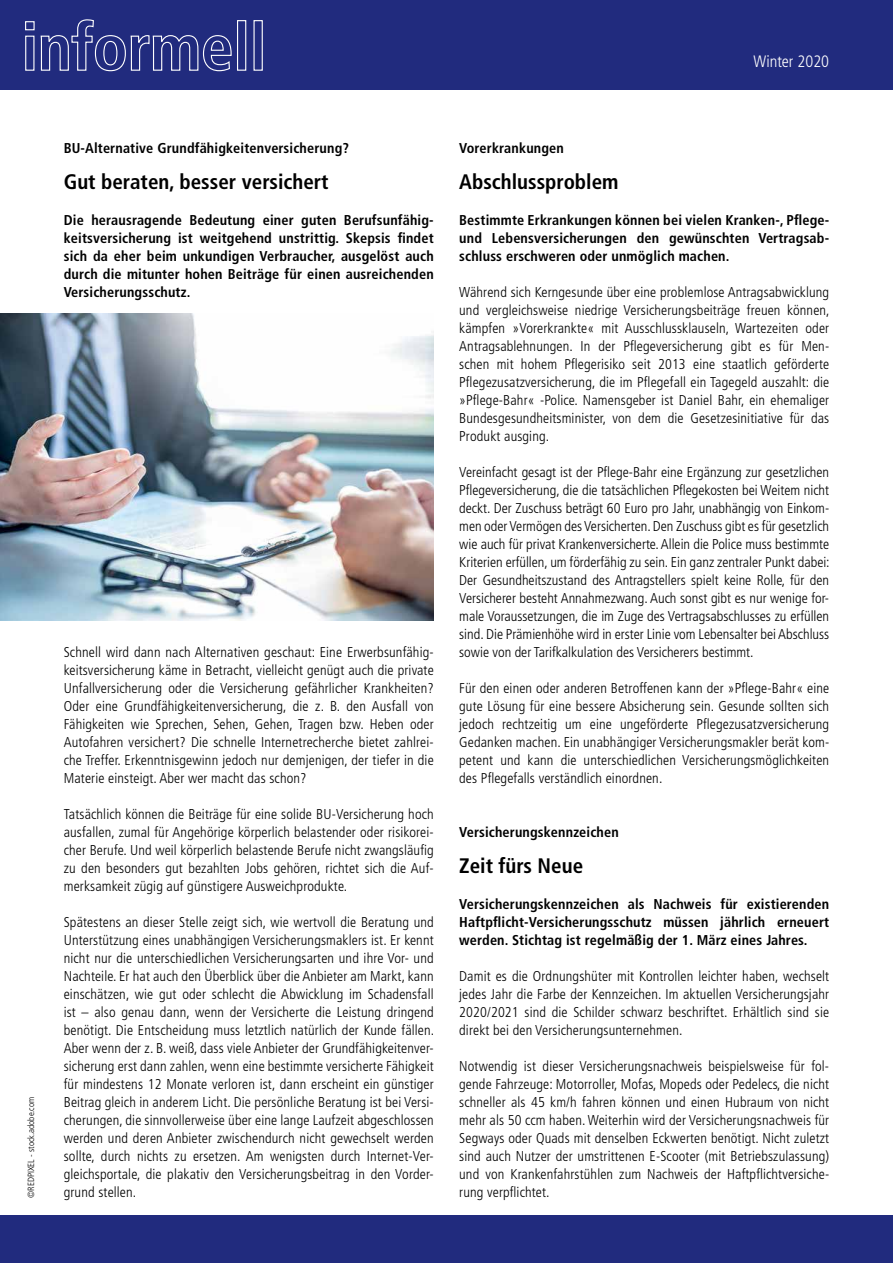
<style>
.page{position:relative;width:893px;height:1263px;background:#fff}
.page>*{position:absolute;margin:0;border:0;box-sizing:border-box;transform-origin:0 0}
.t1{font:700 condensed 21px "Frutiger LT Std";color:#000}
.t2{font:300 condensed 16.5px "Frutiger LT Std";color:#fff}
.t3{font:300 condensed 14.25px/18px "Frutiger LT Std";letter-spacing:.01em;color:#000;text-align:justify}
.t4{font:700 condensed 14.25px/18px "Frutiger LT Std";letter-spacing:.01em;color:#000;text-align:justify}
.t5{font:300 condensed 9px "Frutiger LT Std";color:#000}
</style>
<div class="page">
<div style="left:0;top:0;width:893px;height:89px;background:#212b7e"></div>
<div style="left:0;top:1215px;width:893px;height:48px;background:#212b7e"></div>
<svg style="left:25px;top:19px;width:238px;height:53px"></svg>
<img style="left:0;top:314px;width:434px;height:307px">
<p class="t2" style="left:753px;top:52px;width:77px">Winter 2020</p>
<p class="t5" style="left:26px;top:1198px;width:103px;rotate:-90deg">©REDPIXEL - stock.adobe.com</p>
<p class="t4" style="left:64px;top:139px;width:287px">BU-Alternative Grundfähigkeitenversicherung?</p>
<h1 class="t1" style="left:64px;top:169px;width:266px">Gut beraten, besser versichert</h1>
<p class="t4" style="left:64px;top:211px;width:371px">Die herausragende Bedeutung einer guten Berufsunfähig&shy;keitsversicherung ist weitgehend unstrittig. Skepsis findet sich da eher beim unkundigen Verbraucher, ausgelöst auch durch die mitunter hohen Beiträge für einen ausreichenden Versicherungsschutz.</p>
<p class="t3" style="left:64px;top:643px;width:371px">Schnell wird dann nach Alternativen geschaut: Eine Erwerbsunfähig&shy;keitsversicherung käme in Betracht, vielleicht genügt auch die private Unfallversicherung oder die Versicherung gefährlicher Krankheiten?<br>Oder eine Grundfähigkeitenversicherung, die z. B. den Ausfall von Fähigkeiten wie Sprechen, Sehen, Gehen, Tragen bzw. Heben oder Autofahren versichert? Die schnelle Internetrecherche bietet zahlrei&shy;che Treffer. Erkenntnisgewinn jedoch nur demjenigen, der tiefer in die Materie einsteigt. Aber wer macht das schon?</p>
<p class="t3" style="left:64px;top:805px;width:371px">Tatsächlich können die Beiträge für eine solide BU-Versicherung hoch ausfallen, zumal für Angehörige körperlich belastender oder risikorei&shy;cher Berufe. Und weil körperlich belastende Berufe nicht zwangsläufig zu den besonders gut bezahlten Jobs gehören, richtet sich die Auf&shy;merksamkeit zügig auf günstigere Ausweichprodukte.</p>
<p class="t3" style="left:64px;top:913px;width:372px">Spätestens an dieser Stelle zeigt sich, wie wertvoll die Beratung und Unterstützung eines unabhängigen Versicherungsmaklers ist. Er kennt nicht nur die unterschiedlichen Versicherungsarten und ihre Vor- und Nachteile. Er hat auch den Überblick über die Anbieter am Markt, kann einschätzen, wie gut oder schlecht die Abwicklung im Schadensfall ist – also genau dann, wenn der Versicherte die Leistung dringend benötigt. Die Entscheidung muss letztlich natürlich der Kunde fällen.<br>Aber wenn der z. B. weiß, dass viele Anbieter der Grundfähigkeitenver&shy;sicherung erst dann zahlen, wenn eine bestimmte versicherte Fähigkeit für mindestens 12 Monate verloren ist, dann erscheint ein günstiger Beitrag gleich in anderem Licht. Die persönliche Beratung ist bei Versi&shy;cherungen, die sinnvollerweise über eine lange Laufzeit abgeschlossen werden und deren Anbieter zwischendurch nicht gewechselt werden sollte, durch nichts zu ersetzen. Am wenigsten durch Internet-Ver&shy;gleichsportale, die plakativ den Versicherungsbeitrag in den Vorder&shy;grund stellen.</p>
<p class="t4" style="left:459px;top:139px;width:106px">Vorerkrankungen</p>
<h1 class="t1" style="left:459px;top:169px;width:161px">Abschlussproblem</h1>
<p class="t4" style="left:459px;top:211px;width:371px">Bestimmte Erkrankungen können bei vielen Kranken-, Pflege&shy;und Lebensversicherungen den gewünschten Vertragsab&shy;schluss erschweren oder unmöglich machen.</p>
<p class="t3" style="left:459px;top:283px;width:372px">Während sich Kerngesunde über eine problemlose Antragsabwicklung und vergleichsweise niedrige Versicherungsbeiträge freuen können, kämpfen »Vorerkrankte« mit Ausschlussklauseln, Wartezeiten oder Antragsablehnungen. In der Pflegeversicherung gibt es für Men&shy;schen mit hohem Pflegerisiko seit 2013 eine staatlich geförderte Pflegezusatzversicherung, die im Pflegefall ein Tagegeld auszahlt: die »Pflege-Bahr« -Police. Namensgeber ist Daniel Bahr, ein ehemaliger Bundesgesundheitsminister, von dem die Gesetzesinitiative für das Produkt ausging.</p>
<p class="t3" style="left:459px;top:463px;width:372px">Vereinfacht gesagt ist der Pflege-Bahr eine Ergänzung zur gesetzlichen Pflegeversicherung, die die tatsächlichen Pflegekosten bei Weitem nicht deckt. Der Zuschuss beträgt 60 Euro pro Jahr, unabhängig von Einkom&shy;men oder Vermögen des Versicherten. Den Zuschuss gibt es für gesetzlich wie auch für privat Krankenversicherte. Allein die Police muss bestimmte Kriterien erfüllen, um förderfähig zu sein. Ein ganz zentraler Punkt dabei:<br>Der Gesundheitszustand des Antragstellers spielt keine Rolle, für den Versicherer besteht Annahmezwang. Auch sonst gibt es nur wenige for&shy;male Voraussetzungen, die im Zuge des Vertragsabschlusses zu erfüllen sind. Die Prämienhöhe wird in erster Linie vom Lebensalter bei Abschluss sowie von der Tarifkalkulation des Versicherers bestimmt.</p>
<p class="t3" style="left:459px;top:679px;width:371px">Für den einen oder anderen Betroffenen kann der »Pflege-Bahr« eine gute Lösung für eine bessere Absicherung sein. Gesunde sollten sich jedoch rechtzeitig um eine ungeförderte Pflegezusatzversicherung Gedanken machen. Ein unabhängiger Versicherungsmakler berät kom&shy;petent und kann die unterschiedlichen Versicherungsmöglichkeiten des Pflegefalls verständlich einordnen.</p>
<p class="t4" style="left:459px;top:823px;width:161px">Versicherungskennzeichen</p>
<h1 class="t1" style="left:459px;top:853px;width:125px">Zeit fürs Neue</h1>
<p class="t4" style="left:459px;top:895px;width:371px">Versicherungskennzeichen als Nachweis für existierenden Haftpflicht-Versicherungsschutz müssen jährlich erneuert werden. Stichtag ist regelmäßig der 1. März eines Jahres.</p>
<p class="t3" style="left:459px;top:967px;width:371px">Damit es die Ordnungshüter mit Kontrollen leichter haben, wechselt jedes Jahr die Farbe der Kennzeichen. Im aktuellen Versicherungsjahr 2020/2021 sind die Schilder schwarz beschriftet. Erhältlich sind sie direkt bei den Versicherungsunternehmen.</p>
<p class="t3" style="left:459px;top:1057px;width:371px">Notwendig ist dieser Versicherungsnachweis beispielsweise für fol&shy;gende Fahrzeuge: Motorroller, Mofas, Mopeds oder Pedelecs, die nicht schneller als 45 km/h fahren können und einen Hubraum von nicht mehr als 50 ccm haben. Weiterhin wird der Versicherungsnachweis für Segways oder Quads mit denselben Eckwerten benötigt. Nicht zuletzt sind auch Nutzer der umstrittenen E-Scooter (mit Betriebszulassung) und von Krankenfahrstühlen zum Nachweis der Haftpflichtversiche&shy;rung verpflichtet.</p>
</div>
